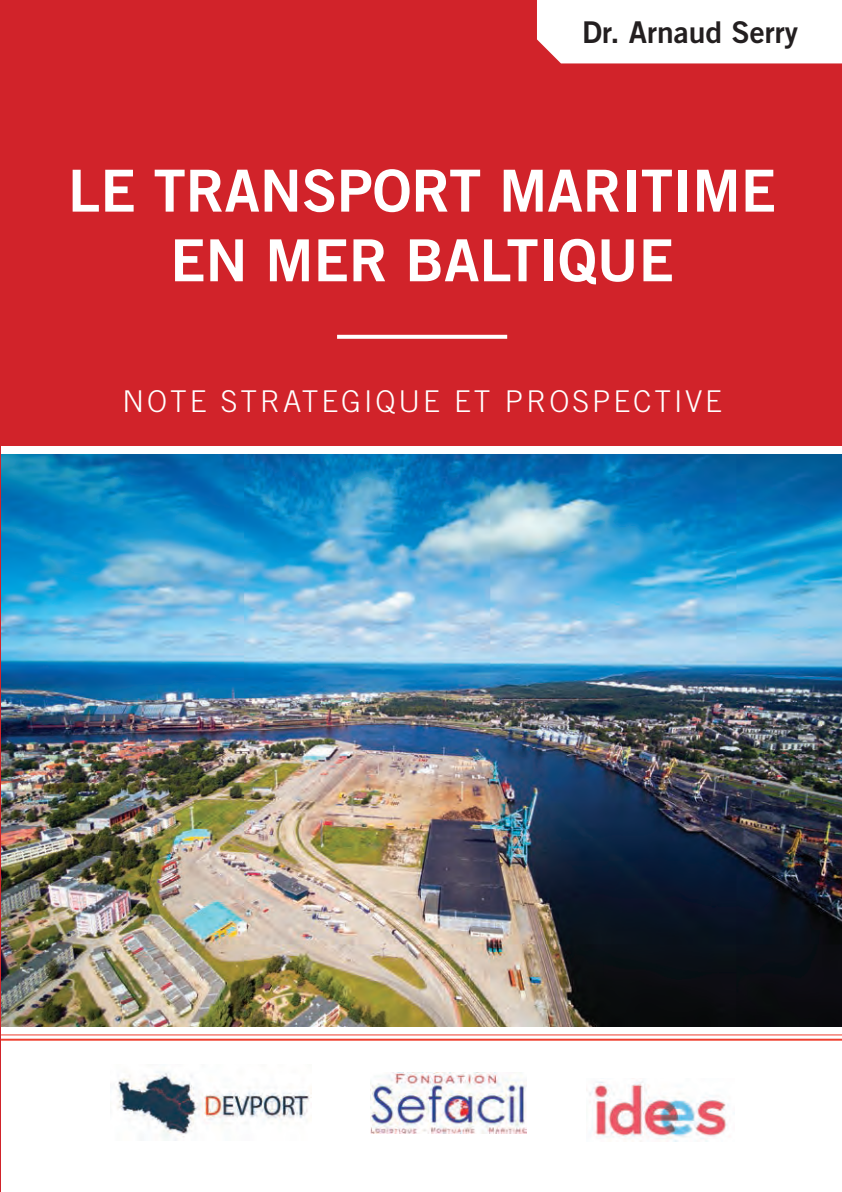
<style>
.page{position:relative;width:842px;height:1192px;background:#fff}
.page>*{position:absolute;margin:0;border:0;box-sizing:border-box;transform-origin:0 0}
.t1{font:58px "Trade Gothic Bold Two";color:#fff}
.t2{font:300 30px "Trade Gothic";letter-spacing:.1em;color:#fff}
.t3{font:30px "Trade Gothic Bold Two";color:#231f20}
</style>
<div class="page">
<img style="left:1px;top:454px;width:841px;height:572px">
<div style="left:1px;top:0;width:841px;height:446px;background:#d1232a"></div>
<hr style="left:0;top:0;width:1px;height:1191px;background:#d1232a">
<svg style="left:337px;top:335px;width:170px;height:4px"></svg>
<hr style="left:1px;top:1034px;width:841px;height:1px;background:#ef3e2e">
<hr style="left:1px;top:1038px;width:841px;height:2px;background:#ef3e2e">
<img style="left:117px;top:1071px;width:194px;height:69px">
<img style="left:586px;top:1078px;width:143px;height:63px">
<img style="left:371px;top:1072px;width:155px;height:61px">
<div style="left:537px;top:0;width:305px;height:63px;background:#fff"></div>
<p class="t3" style="left:582px;top:14px;width:217px">Dr. Arnaud Serry</p>
<p class="t1" style="left:68px;top:155px;width:709px">LE TRANSPORT MARITIME</p>
<p class="t1" style="left:170px;top:224px;width:505px">EN MER BALTIQUE</p>
<p class="t2" style="left:122px;top:383px;width:601px">NOTE STRATEGIQUE ET PROSPECTIVE</p>
</div>
